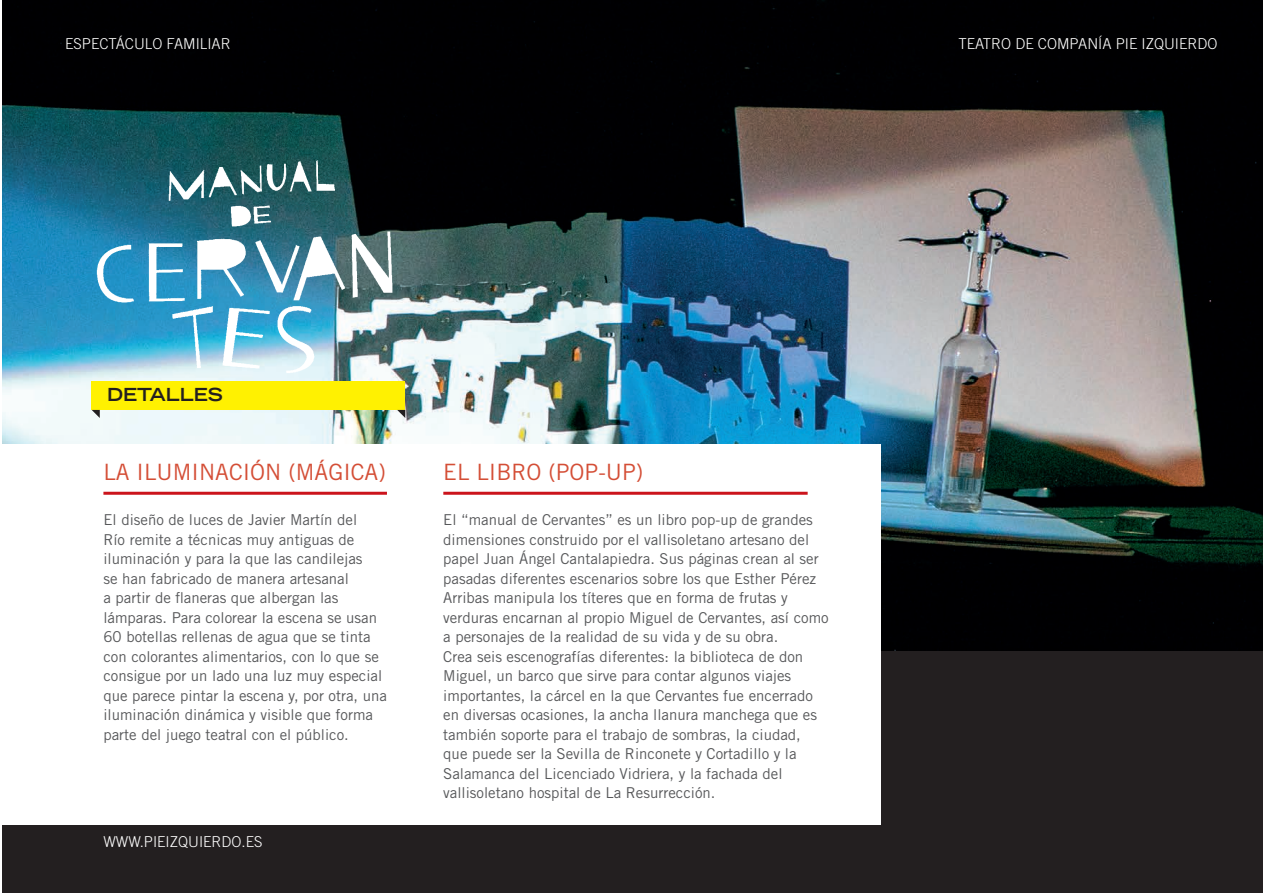
<style>
.page{position:relative;width:1263px;height:893px;background:#fff}
.page>*{position:absolute;margin:0;border:0;box-sizing:border-box;transform-origin:0 0}
.t1{font:22.5px "Trade Gothic LT Std";color:#d44e36}
.t2{font:700 expanded 18px "Trade Gothic LT Std";color:#231f20}
.t3{font:15px/19.5px "Trade Gothic LT Std";color:#57585a}
.t4{font:300 15px "Trade Gothic LT Std";color:#fff}
</style>
<div class="page">
<div style="left:2px;top:0;width:1261px;height:893px;background:#231f20"></div>
<img style="left:2px;top:0;width:1261px;height:651px">
<div style="left:2px;top:444px;width:878px;height:381px;background:#fff"></div>
<hr style="left:103px;top:492px;width:284px;height:3px;background:#cb141c">
<hr style="left:443px;top:492px;width:365px;height:3px;background:#cb141c">
<div style="left:92px;top:382px;width:313px;height:28px;background:#fff101"></div>
<svg style="left:92px;top:410px;width:8px;height:8px"></svg>
<svg style="left:397px;top:410px;width:8px;height:8px"></svg>
<img style="left:91px;top:154px;width:312px;height:225px">
<p class="t4" style="left:65px;top:35px;width:167px">ESPECTÁCULO FAMILIAR</p>
<p class="t4" style="left:958px;top:35px;width:260px">TEATRO DE COMPANÍA PIE IZQUIERDO</p>
<p class="t2" style="left:107px;top:383px;width:117px">DETALLES</p>
<h1 class="t1" style="left:103px;top:458px;width:284px">LA ILUMINACIÓN (MÁGICA)</h1>
<h1 class="t1" style="left:443px;top:458px;width:201px">EL LIBRO (POP-UP)</h1>
<p class="t3" style="left:103px;top:510px;width:285px">El diseño de luces de Javier Martín del<br>Río remite a técnicas muy antiguas de iluminación y para la que las candilejas<br>se han fabricado de manera artesanal<br>a partir de flaneras que albergan las lámparas. Para colorear la escena se usan 60 botellas rellenas de agua que se tinta con colorantes alimentarios, con lo que se consigue por un lado una luz muy especial que parece pintar la escena y, por otra, una iluminación dinámica y visible que forma parte del juego teatral con el público.</p>
<p class="t3" style="left:443px;top:510px;width:387px">El “manual de Cervantes” es un libro pop-up de grandes dimensiones construido por el vallisoletano artesano del papel Juan Ángel Cantalapiedra. Sus páginas crean al ser pasadas diferentes escenarios sobre los que Esther Pérez Arribas manipula los títeres que en forma de frutas y verduras encarnan al propio Miguel de Cervantes, así como a personajes de la realidad de su vida y de su obra.<br>Crea seis escenografías diferentes: la biblioteca de don Miguel, un barco que sirve para contar algunos viajes importantes, la cárcel en la que Cervantes fue encerrado en diversas ocasiones, la ancha llanura manchega que es también soporte para el trabajo de sombras, la ciudad, que puede ser la Sevilla de Rinconete y Cortadillo y la Salamanca del Licenciado Vidriera, y la fachada del vallisoletano hospital de La Resurrección.</p>
<p class="t4" style="left:103px;top:833px;width:160px">WWW.PIEIZQUIERDO.ES</p>
</div>
